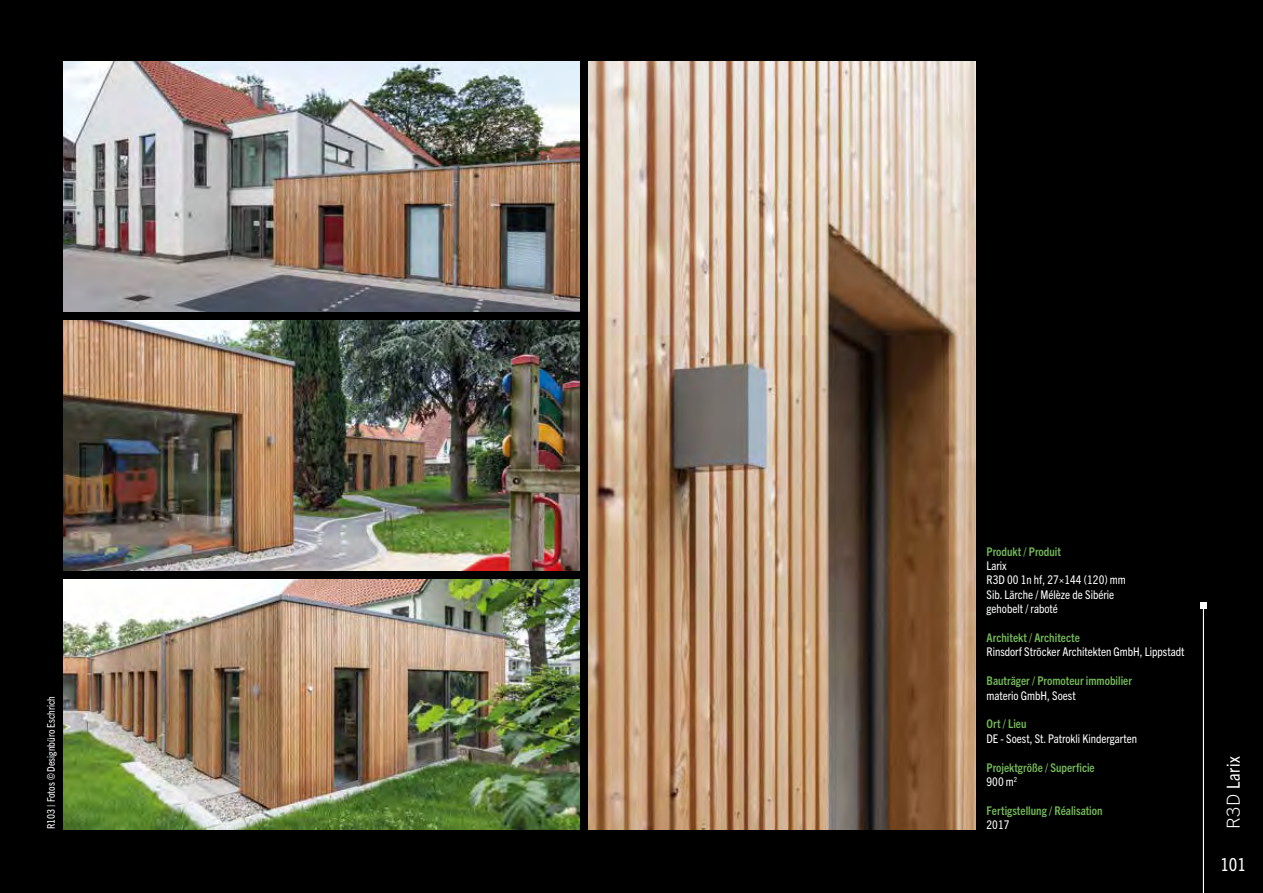
<style>
.page{position:relative;width:1263px;height:893px;background:#000}
.page>*{position:absolute;margin:0;border:0;box-sizing:border-box;transform-origin:0 0}
.t1{font:condensed 18px "Trade Gothic Next LT Pro";letter-spacing:.035em;color:#fff}
.t2{font:condensed 12px/14.4px "Trade Gothic Next LT Pro";color:#fff}
.t3{font:700 condensed 12px/14.4px "Trade Gothic Next LT Pro";color:#74b959}
.t4{font:condensed 10.5px "Trade Gothic Next LT Pro";color:#fff}
.s1{font-weight:400;color:#fff}
.s2{font-weight:300;font-stretch:normal}
</style>
<div class="page">
<hr style="left:1203px;top:605px;width:1px;height:288px;background:#fff">
<div style="left:1200px;top:602px;width:7px;height:6px;background:#fff"></div>
<img style="left:64px;top:579px;width:515px;height:250px">
<img style="left:64px;top:320px;width:515px;height:250px">
<img style="left:588px;top:61px;width:387px;height:768px">
<img style="left:64px;top:61px;width:515px;height:250px">
<p class="t4" style="left:44px;top:829px;width:134px;rotate:-90deg">R103 | Fotos © Designbüro Eschrich</p>
<p class="t3" style="left:986px;top:543px;width:76px">Produkt / Produit</p>
<p class="t2" style="left:986px;top:558px;width:141px">Larix<br>R3D 00 1n hf, 27×144 (120) mm<br>Sib. Lärche / Mélèze de Sibérie gehobelt / raboté</p>
<p class="t3" style="left:986px;top:630px;width:95px">Architekt / Architecte</p>
<p class="t2" style="left:986px;top:644px;width:199px">Rinsdorf Ströcker Architekten GmbH, Lippstadt</p>
<p class="t3" style="left:986px;top:673px;width:147px">Bauträger / Promoteur immobilier</p>
<p class="t2" style="left:986px;top:687px;width:91px">materio GmbH, Soest</p>
<p class="t3" style="left:986px;top:716px;width:41px">Ort / Lieu</p>
<p class="t2" style="left:986px;top:730px;width:152px">DE - Soest, St. Patrokli Kindergarten</p>
<p class="t3" style="left:986px;top:759px;width:110px">Projektgröße / Superficie<br><span class="s1">900 m</span><sup>2</sup></p>
<p class="t3" style="left:986px;top:802px;width:118px">Fertigstellung / Réalisation</p>
<p class="t2" style="left:986px;top:817px;width:24px">2017</p>
<h1 class="t1" style="left:1221px;top:829px;width:75px;rotate:-90deg"><span class="s2">R3D</span> Larix</h1>
<h1 class="t1" style="left:1220px;top:852px;width:27px">101</h1>
</div>
